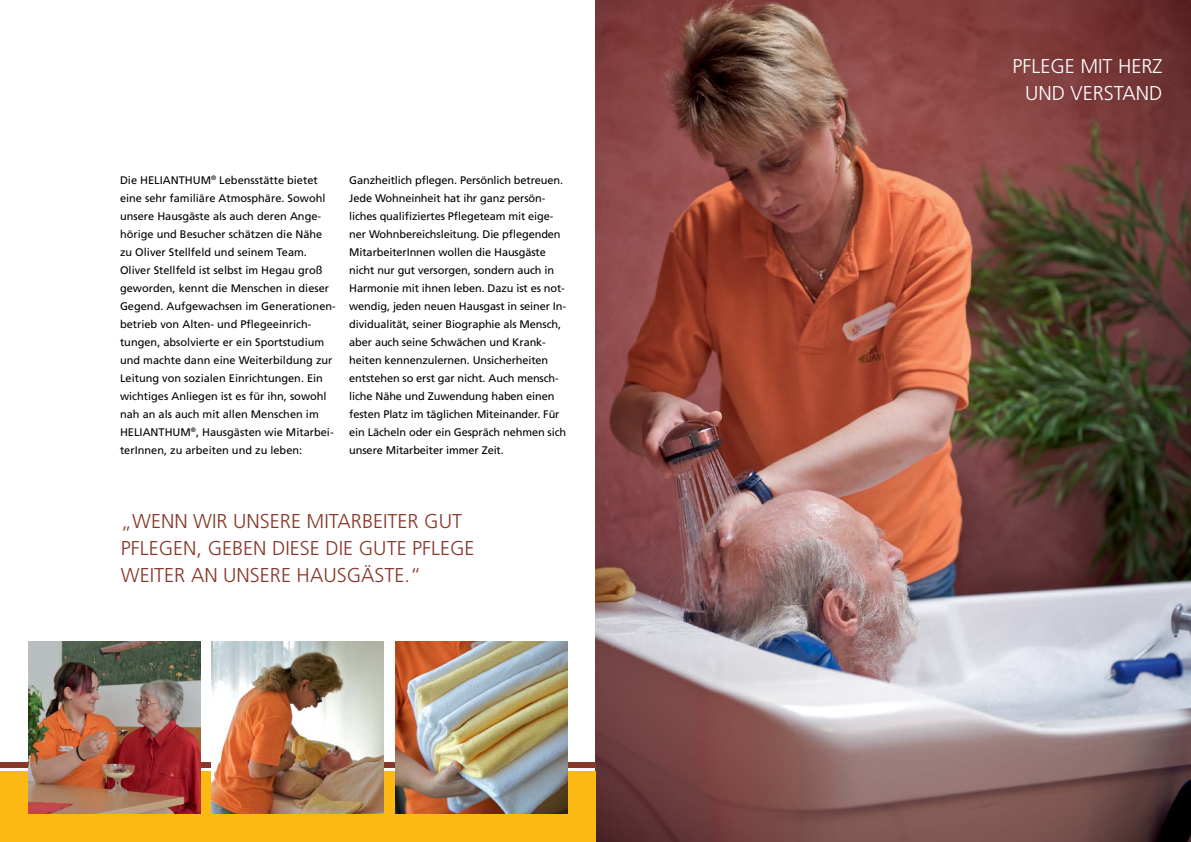
<style>
.page{position:relative;width:1191px;height:842px;background:#fff}
.page>*{position:absolute;margin:0;border:0;box-sizing:border-box;transform-origin:0 0}
.t1{font:300 20px/27px "Frutiger LT";color:#87372a}
.t2{font:300 20px/27px "Frutiger LT";color:#fff;text-align:right}
.t3{font:11px/18px "Frutiger LT";letter-spacing:-.01em;color:#000}
</style>
<div class="page">
<img style="left:595px;top:0;width:596px;height:842px">
<div style="left:0;top:771px;width:595px;height:71px;background:#fdb913"></div>
<div style="left:0;top:763px;width:595px;height:5px;background:#87372a"></div>
<img style="left:28px;top:641px;width:173px;height:173px">
<img style="left:211px;top:641px;width:172px;height:173px">
<img style="left:395px;top:641px;width:172px;height:173px">
<p class="t3" style="left:120px;top:171px;width:217px">Die HELIANTHUM<sup>®</sup> Lebensstätte bietet eine sehr familiäre Atmosphäre. Sowohl unsere Hausgäste als auch deren Ange&shy;hörige und Besucher schätzen die Nähe zu Oliver Stellfeld und seinem Team.<br>Oliver Stellfeld ist selbst im Hegau groß geworden, kennt die Menschen in dieser Gegend. Aufgewachsen im Generationen&shy;betrieb von Alten- und Pflegeeinrich&shy;tungen, absolvierte er ein Sportstudium und machte dann eine Weiterbildung zur Leitung von sozialen Einrichtungen. Ein wichtiges Anliegen ist es für ihn, sowohl nah an als auch mit allen Menschen im HELIANTHUM<sup>®</sup>, Hausgästen wie Mitarbei&shy;terInnen, zu arbeiten und zu leben:</p>
<p class="t3" style="left:349px;top:171px;width:218px">Ganzheitlich pflegen. Persönlich betreuen.<br>Jede Wohneinheit hat ihr ganz persön&shy;liches qualifiziertes Pflegeteam mit eige&shy;ner Wohnbereichsleitung. Die pflegenden MitarbeiterInnen wollen die Hausgäste nicht nur gut versorgen, sondern auch in Harmonie mit ihnen leben. Dazu ist es not&shy;wendig, jeden neuen Hausgast in seiner In&shy;dividualität, seiner Biographie als Mensch, aber auch seine Schwächen und Krank&shy;heiten kennenzulernen. Unsicherheiten entstehen so erst gar nicht. Auch mensch&shy;liche Nähe und Zuwendung haben einen festen Platz im täglichen Miteinander. Für ein Lächeln oder ein Gespräch nehmen sich unsere Mitarbeiter immer Zeit.</p>
<h1 class="t1" style="left:121px;top:508px;width:355px">„WENN WIR UNSERE MITARBEITER GUT<br>PFLEGEN, GEBEN DIESE DIE GUTE PFLEGE<br>WEITER AN UNSERE HAUSGÄSTE.“</h1>
<h1 class="t2" style="left:1012px;top:52px;width:152px">PFLEGE MIT H ERZ<br>UND VERSTAND</h1>
</div>
